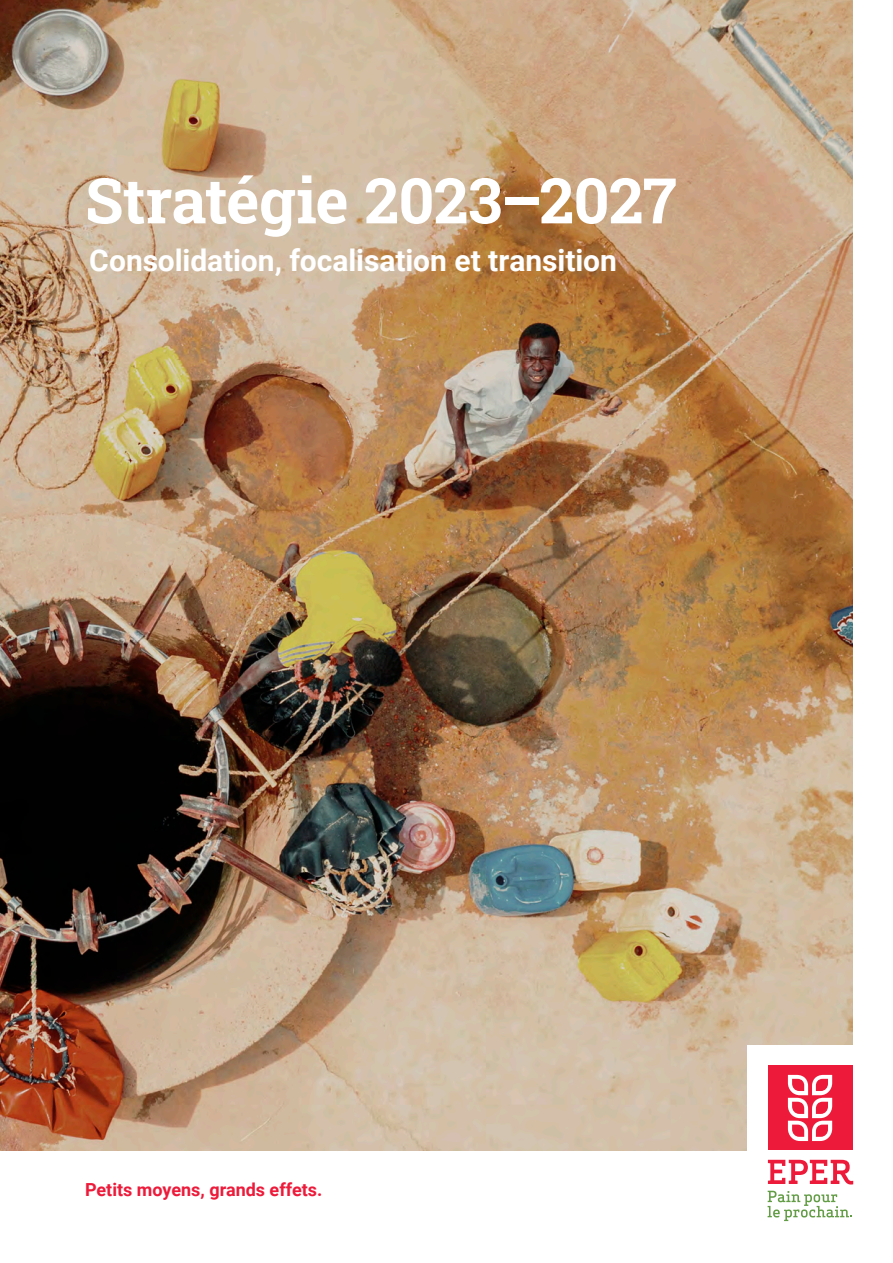
<style>
.page{position:relative;width:893px;height:1263px;background:#fff}
.page>*{position:absolute;margin:0;border:0;box-sizing:border-box;transform-origin:0 0}
.t1{font:700 63px "Roboto Slab";letter-spacing:-.01em;color:#fff}
.t2{font:700 30px "Roboto";letter-spacing:-.005em;color:#fff}
.t3{font:700 18px "Roboto";color:#ed1a3a}
</style>
<div class="page">
<img style="left:0;top:0;width:853px;height:1150px">
<div style="left:748px;top:1045px;width:145px;height:218px;background:#fff"></div>
<div style="left:768px;top:1065px;width:84px;height:85px;background:#ed1a3a"></div>
<svg style="left:788px;top:1075px;width:44px;height:66px"></svg>
<svg style="left:768px;top:1160px;width:85px;height:24px"></svg>
<svg style="left:768px;top:1191px;width:84px;height:30px"></svg>
<h1 class="t1" style="left:85px;top:157px;width:593px">Stratégie 2023–2027</h1>
<p class="t2" style="left:89px;top:239px;width:529px">Consolidation, focalisation et transition</p>
<p class="t3" style="left:85px;top:1177px;width:239px">Petits moyens, grands effets.</p>
</div>
